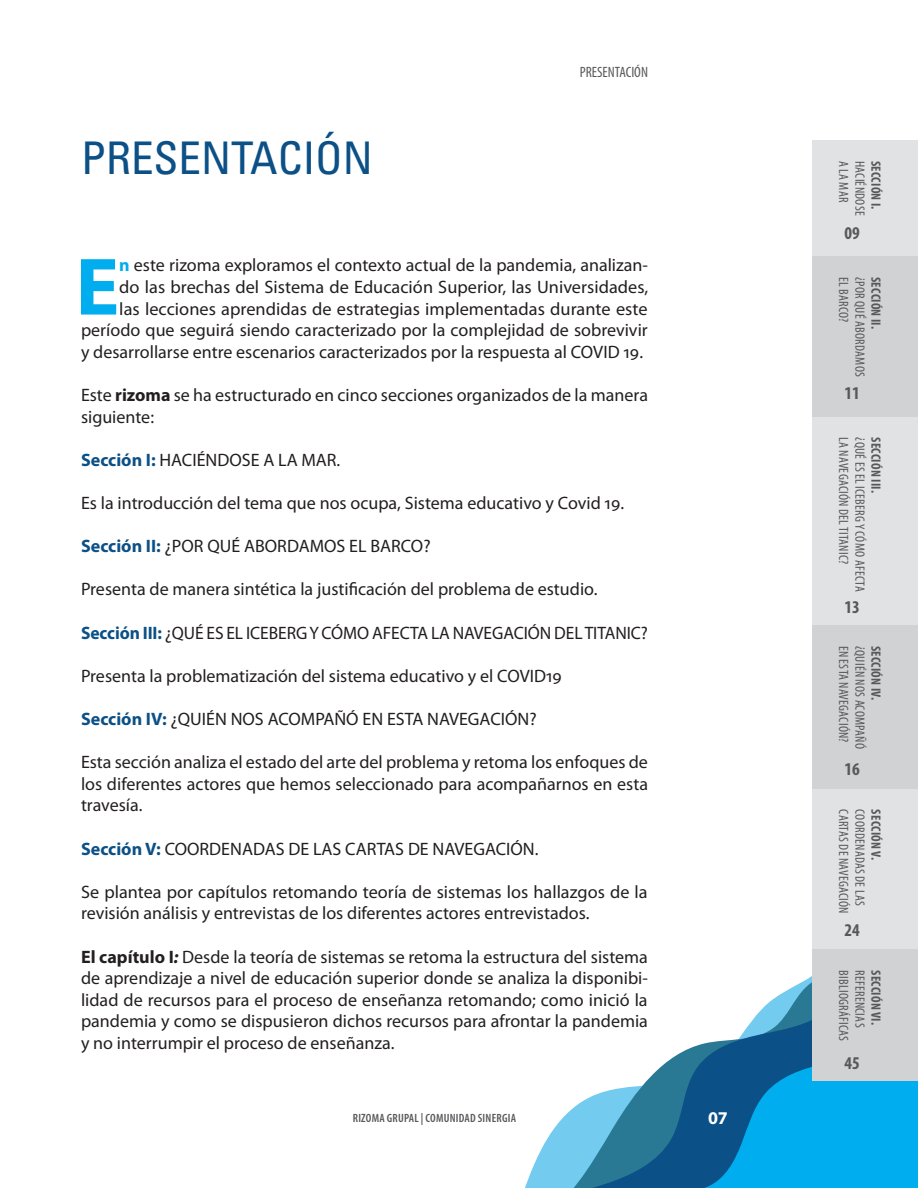
<style>
.page{position:relative;width:918px;height:1188px;background:#fff}
.page>*{position:absolute;margin:0;border:0;box-sizing:border-box;transform-origin:0 0}
.t1{font:700 82.05px "Myriad Pro";color:#00aeef}
.t2{font:condensed 45px "Univers LT Std";color:#0b5086}
.t3{font:18px/21.6px "Myriad Pro";color:#231f20}
.t4{font:700 condensed 18px "Myriad Pro";color:#57585a}
.t5{font:700 18px "Myriad Pro";color:#fff}
.t6{font:condensed 15px "Myriad Pro";color:#57585a}
.t7{font:condensed 13.5px "Myriad Pro";letter-spacing:.02em;color:#57585a}
.t8{font:700 condensed 13.5px "Myriad Pro";letter-spacing:.02em;color:#57585a}
.t9{font:600 condensed 12px "Myriad Pro";letter-spacing:.02em;color:#57585a}
.s1{font-weight:700;color:#00aeef}
.s2{font-weight:700}
.s3{font-weight:700;color:#0b5086}
.s4{font-weight:700;font-style:italic}
</style>
<div class="page">
<svg style="left:525px;top:991px;width:393px;height:197px"></svg>
<div style="left:812px;top:140px;width:106px;height:116px;background:#e1e2e4"></div>
<div style="left:812px;top:256px;width:106px;height:161px;background:#d1d2d4"></div>
<div style="left:812px;top:417px;width:106px;height:208px;background:#e1e2e4"></div>
<div style="left:812px;top:625px;width:106px;height:164px;background:#d1d2d4"></div>
<div style="left:812px;top:789px;width:106px;height:161px;background:#e1e2e4"></div>
<div style="left:812px;top:950px;width:106px;height:131px;background:#d1d2d4"></div>
<h2 class="t2" style="left:81px;top:130px;width:293px">PRESENTACIÓN</h2>
<p class="t6" style="left:580px;top:63px;width:70px">PRESENTACIÓN</p>
<p class="t3" style="left:81px;top:254px;width:569px;text-align:right"><span class="s1">n</span> este rizoma exploramos el contexto actual de la pandemia, analizan-<br>do las brechas del Sistema de Educación Superior, las Universidades,<br>las lecciones aprendidas de estrategias implementadas durante este período que seguirá siendo caracterizado por la complejidad de sobrevivir y desarrollarse entre escenarios caracterizados por la respuesta al COVID 19.</p>
<p class="t3" style="left:81px;top:384px;width:569px">Este <span class="s2">rizoma</span> se ha estructurado en cinco secciones organizados de la manera siguiente:</p>
<p class="t3" style="left:81px;top:449px;width:261px"><span class="s3">Sección I:</span> HACIÉNDOSE A LA MAR.</p>
<p class="t3" style="left:81px;top:492px;width:545px">Es la introducción del tema que nos ocupa, Sistema educativo y Covid 19.</p>
<p class="t3" style="left:81px;top:535px;width:351px"><span class="s3">Sección II:</span> ¿POR QUÉ ABORDAMOS EL BARCO?</p>
<p class="t3" style="left:81px;top:578px;width:518px">Presenta de manera sintética la justificación del problema de estudio.</p>
<p class="t3" style="left:81px;top:621px;width:569px"><span class="s3">Sección III:</span> ¿QUÉ ES EL ICEBERG Y CÓMO AFECTA LA NAVEGACIÓN DEL TITANIC?</p>
<p class="t3" style="left:81px;top:665px;width:482px">Presenta la problematización del sistema educativo y el COVID19</p>
<p class="t3" style="left:81px;top:708px;width:457px"><span class="s3">Sección IV:</span> ¿QUIÉN NOS ACOMPAÑÓ EN ESTA NAVEGACIÓN?</p>
<p class="t3" style="left:81px;top:751px;width:569px;text-align:justify">Esta sección analiza el estado del arte del problema y retoma los enfoques de los diferentes actores que hemos seleccionado para acompañarnos en esta travesía.</p>
<p class="t3" style="left:81px;top:837px;width:459px"><span class="s3">Sección V:</span> COORDENADAS DE LAS CARTAS DE NAVEGACIÓN.</p>
<p class="t3" style="left:81px;top:881px;width:568px">Se plantea por capítulos retomando teoría de sistemas los hallazgos de la revisión análisis y entrevistas de los diferentes actores entrevistados.</p>
<p class="t3" style="left:81px;top:945px;width:569px;text-align:justify"><span class="s2">El capítulo I</span><span class="s4">:</span> Desde la teoría de sistemas se retoma la estructura del sistema de aprendizaje a nivel de educación superior donde se analiza la disponibi&shy;lidad de recursos para el proceso de enseñanza retomando; como inició la pandemia y como se dispusieron dichos recursos para afrontar la pandemia y no interrumpir el proceso de enseñanza.</p>
<h1 class="t1" style="left:75px;top:233px;width:45px">E</h1>
<p class="t9" style="left:353px;top:1110px;width:165px">RIZOMA GRUPAL | COMUNIDAD SINERGIA</p>
<p class="t5" style="left:708px;top:1106px;width:21px">07</p>
<p class="t7" style="left:852px;top:161px;width:43px;rotate:90deg">A LA MAR</p>
<p class="t7" style="left:868px;top:161px;width:56px;rotate:90deg">HACIÉNDOSE</p>
<p class="t8" style="left:884px;top:161px;width:50px;rotate:90deg">SECCIÓN I.</p>
<p class="t4" style="left:844px;top:221px;width:17px">09</p>
<p class="t7" style="left:852px;top:277px;width:47px;rotate:90deg">EL BARCO?</p>
<p class="t7" style="left:868px;top:277px;width:101px;rotate:90deg">¿POR QUÉ ABORDAMOS</p>
<p class="t8" style="left:884px;top:277px;width:54px;rotate:90deg">SECCIÓN II.</p>
<p class="t4" style="left:844px;top:382px;width:17px">11</p>
<p class="t7" style="left:852px;top:437px;width:128px;rotate:90deg">LA NAVEGACIÓN DEL TITANIC?</p>
<p class="t7" style="left:868px;top:437px;width:156px;rotate:90deg">¿QUÉ ES EL ICEBERG Y CÓMO AFECTA</p>
<p class="t8" style="left:884px;top:437px;width:57px;rotate:90deg">SECCIÓN III.</p>
<p class="t4" style="left:844px;top:596px;width:17px">13</p>
<p class="t7" style="left:852px;top:646px;width:98px;rotate:90deg">EN ESTA NAVEGACIÓN?</p>
<p class="t7" style="left:868px;top:646px;width:105px;rotate:90deg">¿QUIÉN NOS ACOMPAÑÓ</p>
<p class="t8" style="left:884px;top:646px;width:56px;rotate:90deg">SECCIÓN IV.</p>
<p class="t4" style="left:844px;top:758px;width:17px">16</p>
<p class="t7" style="left:852px;top:809px;width:106px;rotate:90deg">CARTAS DE NAVEGACIÓN</p>
<p class="t7" style="left:868px;top:809px;width:98px;rotate:90deg">COORDENADAS DE LAS</p>
<p class="t8" style="left:884px;top:809px;width:52px;rotate:90deg">SECCIÓN V.</p>
<p class="t4" style="left:844px;top:919px;width:17px">24</p>
<p class="t7" style="left:852px;top:970px;width:73px;rotate:90deg">BIBLIOGRÁFICAS</p>
<p class="t7" style="left:868px;top:970px;width:59px;rotate:90deg">REFERENCIAS</p>
<p class="t8" style="left:884px;top:970px;width:56px;rotate:90deg">SECCIÓN VI.</p>
<p class="t4" style="left:844px;top:1051px;width:17px">45</p>
</div>
